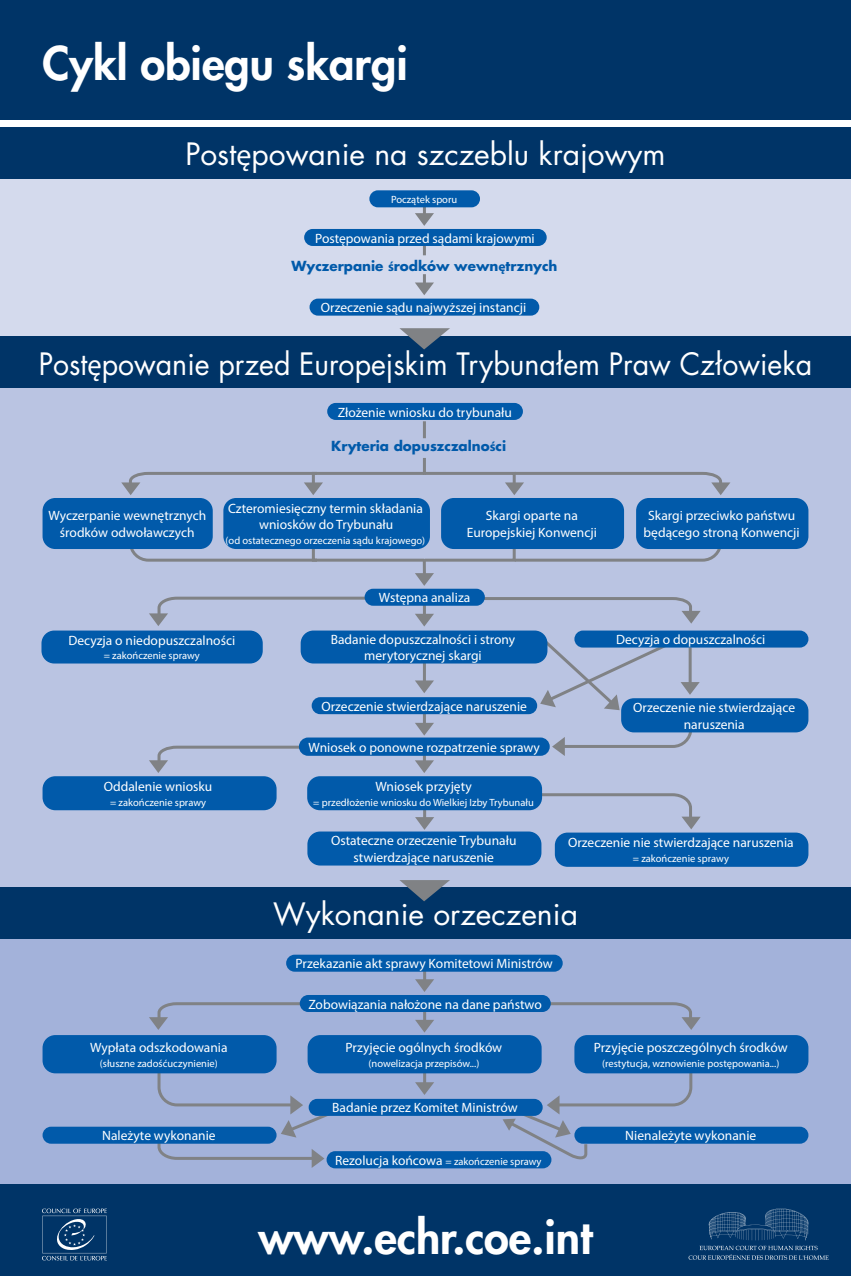
<style>
.page{position:relative;width:851px;height:1276px;background:#fff}
.page>*{position:absolute;margin:0;border:0;box-sizing:border-box;transform-origin:0 0}
.Titre{font:800 45px "Futura Std";color:#fff}
.Sous_titre_2{font:30px "Futura Std";color:#fff;scale:.95 1}
.Sous_titre_1{font:30px "Futura Std";color:#fff}
.Sous_titre_3{font:30px "Futura Std";color:#fff}
.Etapes{font:13.5px/16.5px "Myriad Pro";color:#fff;text-align:center}
.t1{font:700 13.5px "Futura Std";color:#015aaa}
.Précisions{font:10.5px "Myriad Pro";color:#fff}
.Etapes-2{font:10.5px "Myriad Pro";color:#fff}
.s1{font-family:"Myriad Pro"}
.s2{font-size:13.5px}
</style>
<div class="page">
<div style="left:0;top:162px;width:850px;height:193px;background:#d4daed"></div>
<div style="left:0;top:0;width:850px;height:119px;background:#003467"></div>
<div style="left:0;top:372px;width:850px;height:527px;background:#bac4e2"></div>
<div style="left:0;top:919px;width:850px;height:265px;background:#a3b2da"></div>
<div style="left:0;top:1184px;width:850px;height:92px;background:#003467"></div>
<div style="left:0;top:128px;width:850px;height:51px;background:#003467"></div>
<div style="left:0;top:337px;width:850px;height:51px;background:#003467"></div>
<div style="left:0;top:887px;width:850px;height:51px;background:#003467"></div>
<svg style="left:415px;top:1082px;width:19px;height:13px"></svg>
<hr style="left:423px;top:1060px;width:3px;height:24px;background:#808285">
<svg style="left:415px;top:1020px;width:19px;height:12px"></svg>
<hr style="left:423px;top:998px;width:3px;height:24px;background:#808285">
<svg style="left:415px;top:979px;width:19px;height:13px"></svg>
<hr style="left:423px;top:957px;width:3px;height:24px;background:#808285">
<svg style="left:156px;top:1066px;width:191px;height:102px"></svg>
<svg style="left:149px;top:1000px;width:157px;height:30px"></svg>
<svg style="left:544px;top:1000px;width:156px;height:30px"></svg>
<svg style="left:502px;top:1066px;width:191px;height:93px"></svg>
<div style="left:307px;top:1035px;width:234px;height:38px;background:#015aaa;border-radius:13px"></div>
<div style="left:308px;top:1099px;width:234px;height:17px;background:#015aaa;border-radius:9px"></div>
<div style="left:326px;top:1151px;width:225px;height:17px;background:#015aaa;border-radius:9px"></div>
<div style="left:43px;top:1035px;width:233px;height:38px;background:#015aaa;border-radius:13px"></div>
<div style="left:43px;top:1126px;width:233px;height:17px;background:#015aaa;border-radius:9px"></div>
<div style="left:574px;top:1035px;width:234px;height:38px;background:#015aaa;border-radius:13px"></div>
<div style="left:574px;top:1126px;width:234px;height:17px;background:#015aaa;border-radius:9px"></div>
<div style="left:286px;top:954px;width:276px;height:17px;background:#015aaa;border-radius:9px"></div>
<div style="left:300px;top:995px;width:250px;height:17px;background:#015aaa;border-radius:9px"></div>
<div style="left:41px;top:630px;width:222px;height:33px;background:#015aaa;border-radius:13px"></div>
<div style="left:307px;top:831px;width:234px;height:34px;background:#015aaa;border-radius:13px"></div>
<div style="left:554px;top:832px;width:254px;height:35px;background:#015aaa;border-radius:13px"></div>
<svg style="left:415px;top:817px;width:19px;height:13px"></svg>
<hr style="left:423px;top:795px;width:3px;height:24px;background:#808285">
<svg style="left:415px;top:760px;width:19px;height:13px"></svg>
<hr style="left:423px;top:738px;width:3px;height:24px;background:#808285">
<svg style="left:415px;top:723px;width:19px;height:12px"></svg>
<hr style="left:423px;top:701px;width:3px;height:24px;background:#808285">
<svg style="left:415px;top:614px;width:19px;height:12px"></svg>
<hr style="left:423px;top:592px;width:3px;height:24px;background:#808285">
<svg style="left:415px;top:680px;width:19px;height:13px"></svg>
<hr style="left:423px;top:646px;width:3px;height:36px;background:#808285">
<svg style="left:415px;top:573px;width:19px;height:13px"></svg>
<svg style="left:422px;top:563px;width:4px;height:12px"></svg>
<hr style="left:423px;top:458px;width:3px;height:17px;background:#808285">
<hr style="left:423px;top:421px;width:3px;height:17px;background:#808285">
<svg style="left:149px;top:745px;width:154px;height:28px"></svg>
<svg style="left:149px;top:596px;width:215px;height:30px"></svg>
<svg style="left:533px;top:791px;width:167px;height:38px"></svg>
<svg style="left:479px;top:597px;width:221px;height:26px"></svg>
<svg style="left:536px;top:633px;width:163px;height:123px"></svg>
<svg style="left:130px;top:521px;width:591px;height:42px"></svg>
<svg style="left:121px;top:471px;width:609px;height:24px"></svg>
<div style="left:307px;top:776px;width:235px;height:34px;background:#015aaa;border-radius:13px"></div>
<div style="left:43px;top:776px;width:233px;height:34px;background:#015aaa;border-radius:13px"></div>
<div style="left:299px;top:737px;width:250px;height:19px;background:#015aaa;border-radius:9px"></div>
<div style="left:311px;top:697px;width:226px;height:17px;background:#015aaa;border-radius:9px"></div>
<div style="left:621px;top:698px;width:187px;height:34px;background:#015aaa;border-radius:13px"></div>
<div style="left:300px;top:630px;width:247px;height:33px;background:#015aaa;border-radius:13px"></div>
<div style="left:364px;top:589px;width:121px;height:17px;background:#015aaa;border-radius:9px"></div>
<div style="left:43px;top:498px;width:170px;height:51px;background:#015aaa;border-radius:13px"></div>
<div style="left:441px;top:498px;width:183px;height:51px;background:#015aaa;border-radius:13px"></div>
<div style="left:636px;top:498px;width:172px;height:51px;background:#015aaa;border-radius:13px"></div>
<div style="left:223px;top:498px;width:207px;height:51px;background:#015aaa;border-radius:13px"></div>
<div style="left:574px;top:630px;width:234px;height:17px;background:#015aaa;border-radius:9px"></div>
<div style="left:327px;top:403px;width:196px;height:17px;background:#015aaa;border-radius:9px"></div>
<div style="left:309px;top:299px;width:230px;height:17px;background:#015aaa;border-radius:9px"></div>
<svg style="left:415px;top:213px;width:19px;height:13px"></svg>
<hr style="left:423px;top:191px;width:3px;height:24px;background:#808285">
<hr style="left:423px;top:238px;width:3px;height:17px;background:#808285">
<svg style="left:415px;top:274px;width:19px;height:21px"></svg>
<div style="left:369px;top:190px;width:111px;height:17px;background:#015aaa;border-radius:9px"></div>
<div style="left:304px;top:229px;width:242px;height:17px;background:#015aaa;border-radius:9px"></div>
<svg style="left:399px;top:328px;width:51px;height:21px"></svg>
<svg style="left:399px;top:880px;width:51px;height:21px"></svg>
<svg style="left:688px;top:1208px;width:140px;height:51px"></svg>
<svg style="left:42px;top:1208px;width:65px;height:52px"></svg>
<p class="Titre" style="left:43px;top:35px;width:366px">Cykl obiegu skargi</p>
<p class="Sous_titre_1" style="left:185px;top:135px;width:481px">Post<span class="s1">ę</span>powanie na szczeblu krajowym</p>
<p class="Précisions" style="left:391px;top:193px;width:68px">Początek sporu</p>
<p class="Etapes" style="left:315px;top:229px;width:221px">Postępowania przed sądami krajowymi</p>
<p class="t1" style="left:291px;top:257px;width:267px">Wyczerpanie <span class="s1">ś</span>rodków wewn<span class="s1">ę</span>trznych</p>
<p class="Etapes" style="left:321px;top:299px;width:207px">Orzeczenie sądu najwyższej instancji</p>
<p class="Sous_titre_2" style="left:39px;top:344px;width:815px">Post<span class="s1">ę</span>powanie przed Europejskim Trybunałem Praw Człowieka</p>
<p class="Etapes" style="left:337px;top:403px;width:176px">Złożenie wniosku do trybunału</p>
<p class="t1" style="left:331px;top:437px;width:176px">Kryteria dopuszczalno<span class="s1">ś</span>ci</p>
<p class="Etapes" style="left:228px;top:500px;width:196px">Czteromiesięczny termin składania wniosków do Trybunału</p>
<p class="Précisions" style="left:225px;top:534px;width:201px">(od ostatecznego orzeczenia sądu krajowego)</p>
<p class="Etapes" style="left:48px;top:507px;width:159px">Wyczerpanie wewnętrznych środków odwoławczych</p>
<p class="Etapes" style="left:486px;top:507px;width:93px">Skargi oparte na</p>
<p class="Etapes" style="left:467px;top:524px;width:131px">Europejskiej Konwencji</p>
<p class="Etapes" style="left:68px;top:632px;width:168px">Decyzja o niedopuszczalności</p>
<p class="Précisions" style="left:104px;top:649px;width:98px">= zakończenie sprawy</p>
<p class="Etapes" style="left:379px;top:589px;width:93px">Wstępna analiza</p>
<p class="Etapes" style="left:330px;top:631px;width:186px">Badanie dopuszczalności i strony merytorycznej skargi</p>
<p class="Etapes" style="left:648px;top:507px;width:148px">Skargi przeciwko państwu</p>
<p class="Etapes" style="left:643px;top:524px;width:158px">będącego stroną Konwencji</p>
<p class="Etapes" style="left:616px;top:631px;width:151px">Decyzja o dopuszczalności</p>
<p class="Etapes" style="left:321px;top:698px;width:207px">Orzeczenie stwierdzające naruszenie</p>
<p class="Etapes" style="left:633px;top:699px;width:163px">Orzeczenie nie stwierdzające</p>
<p class="Etapes" style="left:683px;top:715px;width:62px">naruszenia</p>
<p class="Etapes" style="left:308px;top:739px;width:233px">Wniosek o ponowne rozpatrzenie sprawy</p>
<p class="Etapes" style="left:104px;top:778px;width:110px">Oddalenie wniosku</p>
<p class="Précisions" style="left:110px;top:795px;width:98px">= zakończenie sprawy</p>
<p class="Etapes" style="left:375px;top:778px;width:98px">Wniosek przyjęty</p>
<p class="Précisions" style="left:313px;top:795px;width:222px">= przedłożenie wniosku do Wielkiej Izby Trybunału</p>
<p class="Etapes" style="left:331px;top:832px;width:187px">Ostateczne orzeczenie Trybunału stwierdzające naruszenie</p>
<p class="Etapes" style="left:568px;top:834px;width:227px">Orzeczenie nie stwierdzające naruszenia</p>
<p class="Précisions" style="left:632px;top:852px;width:98px">= zakończenie sprawy</p>
<p class="Sous_titre_3" style="left:273px;top:895px;width:306px">Wykonanie orzeczenia</p>
<p class="Etapes" style="left:295px;top:955px;width:258px">Przekazanie akt sprawy Komitetowi Ministrów</p>
<p class="Etapes" style="left:308px;top:995px;width:235px">Zobowiązania nałożone na dane państwo</p>
<p class="Etapes" style="left:90px;top:1039px;width:139px">Wypłata odszkodowania</p>
<p class="Précisions" style="left:100px;top:1056px;width:119px">(słuszne zadośćuczynienie)</p>
<p class="Etapes" style="left:345px;top:1039px;width:158px">Przyjęcie ogólnych środków</p>
<p class="Précisions" style="left:368px;top:1056px;width:112px">(nowelizacja przepisów...)</p>
<p class="Etapes" style="left:332px;top:1099px;width:187px">Badanie przez Komitet Ministrów</p>
<p class="Etapes" style="left:593px;top:1039px;width:195px">Przyjęcie poszczególnych środków</p>
<p class="Précisions" style="left:602px;top:1056px;width:179px">(restytucja, wznowienie postępowania...)</p>
<p class="Etapes" style="left:102px;top:1127px;width:115px">Należyte wykonanie</p>
<p class="Etapes" style="left:625px;top:1127px;width:132px">Nienależyte wykonanie</p>
<p class="Etapes-2" style="left:335px;top:1154px;width:208px"><span class="s2">Rezolucja końcowa</span> = zakończenie sprawy</p>
<p class="Titre" style="left:258px;top:1208px;width:335px">www.echr.coe.int</p>
</div>
